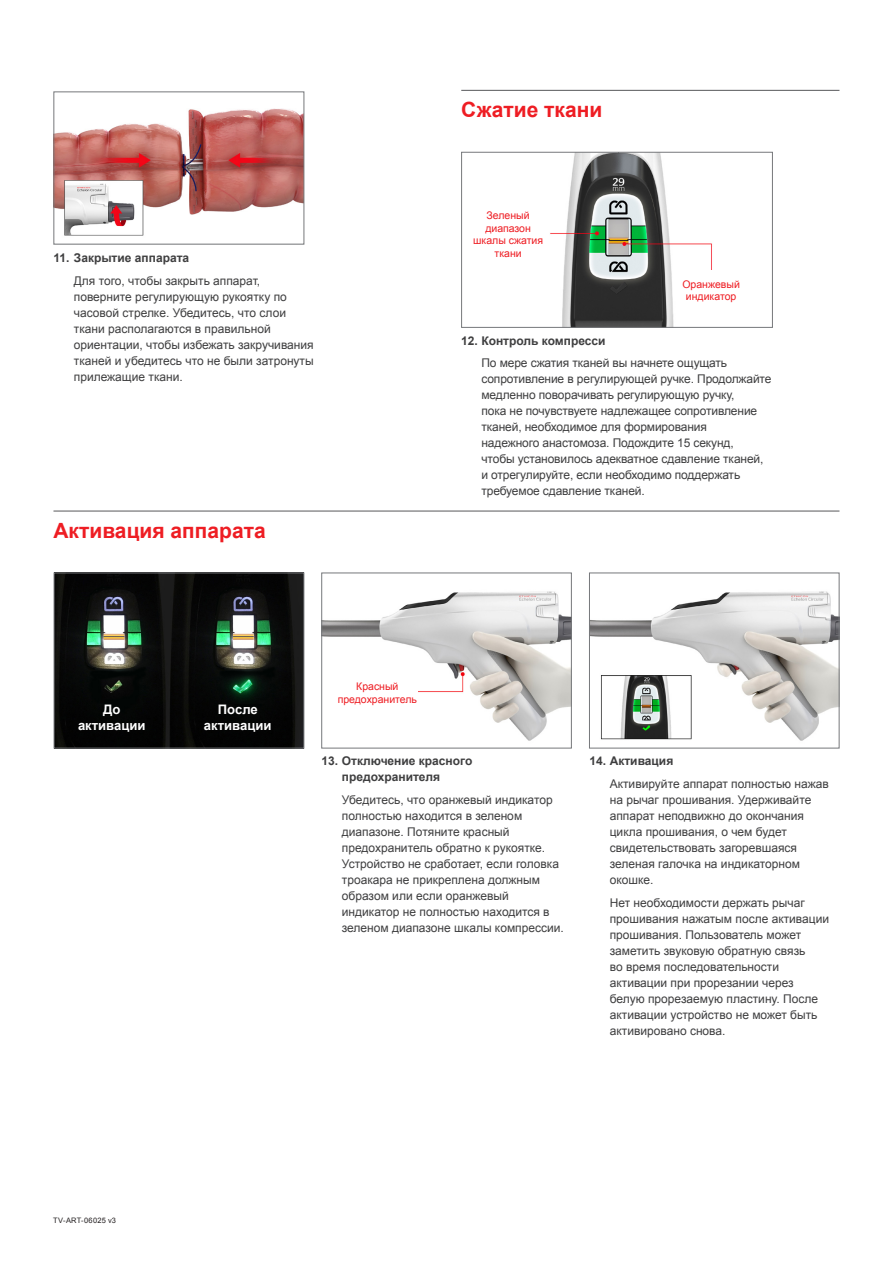
<style>
.page{position:relative;width:893px;height:1263px;background:#fff}
.page>*{position:absolute;margin:0;border:0;box-sizing:border-box;transform-origin:0 0}
.Subhead_wRule{font:700 21px "Arial";color:#ee1d23}
.Body_-_numbered{font:700 13.05px/16px "Arial";color:#fff;text-align:center}
.Body_-_numbered-2{font:12px/16px "Arial";color:#3e3e3f}
.Body_-_numbered-3{font:700 12px/16px "Arial";color:#3e3e3f}
.Body_-_numbered-4{font:10.5px/12.6px "Arial";color:#ee1d23;text-align:center}
.t1{font:7.5px "Arial";letter-spacing:.03em;color:#231f20}
</style>
<div class="page">
<hr style="left:461px;top:90px;width:378px;height:1px;background:#57585a">
<img style="left:550px;top:154px;width:162px;height:172px">
<div style="left:461px;top:152px;width:312px;height:176px;border:1px solid #76787b"></div>
<hr style="left:53px;top:511px;width:786px;height:1px;background:#57585a">
<img style="left:323px;top:591px;width:247px;height:150px">
<div style="left:321px;top:573px;width:251px;height:175px;border:1px solid #76787b"></div>
<img style="left:591px;top:591px;width:246px;height:150px">
<div style="left:589px;top:573px;width:250px;height:175px;border:1px solid #76787b"></div>
<img style="left:56px;top:575px;width:246px;height:171px">
<div style="left:54px;top:573px;width:250px;height:175px;border:1px solid #76787b"></div>
<img style="left:55px;top:108px;width:247px;height:128px">
<div style="left:53px;top:91px;width:251px;height:153px;border:1px solid #76787b"></div>
<div style="left:337px;top:674px;width:81px;height:38px;background:#fff"></div>
<div style="left:676px;top:270px;width:70px;height:40px;background:#fff"></div>
<p class="Body_-_numbered-3" style="left:53px;top:250px;width:137px">11. Закрытие аппарата</p>
<p class="Body_-_numbered-2" style="left:74px;top:272px;width:241px">Для того, чтобы закрыть аппарат, поверните регулирующую рукоятку по часовой стрелке. Убедитесь, что слои ткани располагаются в правильной ориентации, чтобы избежать закручивания тканей и убедитесь что не были затронуты прилежащие ткани.</p>
<p class="Subhead_wRule" style="left:53px;top:516px;width:214px">Активация аппарата</p>
<p class="Subhead_wRule" style="left:461px;top:96px;width:143px">Сжатие ткани</p>
<p class="Body_-_numbered-4" style="left:473px;top:209px;width:72px">Зеленый диапазон шкалы сжатия ткани</p>
<p class="Body_-_numbered-4" style="left:682px;top:278px;width:59px">Оранжевый индикатор</p>
<p class="Body_-_numbered-3" style="left:461px;top:333px;width:146px">12. Контроль компресси</p>
<p class="Body_-_numbered-2" style="left:481px;top:355px;width:292px">По мере сжатия тканей вы начнете ощущать сопротивление в регулирующей ручке. Продолжайте медленно поворачивать регулирующую ручку,<br>пока не почувствуете надлежащее сопротивление тканей, необходимое для формирования<br>надежного анастомоза. Подождите 15 секунд,<br>чтобы установилось адекватное сдавление тканей, и отрегулируйте, если необходимо поддержать требуемое сдавление тканей.</p>
<p class="Body_-_numbered" style="left:78px;top:701px;width:69px">До активации</p>
<p class="Body_-_numbered" style="left:204px;top:701px;width:69px">После активации</p>
<p class="Body_-_numbered-4" style="left:338px;top:680px;width:81px">Красный предохранитель</p>
<p class="Body_-_numbered-3" style="left:342px;top:754px;width:132px;text-indent:-20px">13. Отключение красного предохранителя</p>
<p class="Body_-_numbered-2" style="left:342px;top:792px;width:223px">Убедитесь, что оранжевый индикатор полностью находится в зеленом диапазоне. Потяните красный предохранитель обратно к рукоятке.<br>Устройство не сработает, если головка троакара не прикреплена должным образом или если оранжевый индикатор не полностью находится в зеленом диапазоне шкалы компрессии.</p>
<p class="Body_-_numbered-3" style="left:589px;top:754px;width:85px">14. Активация</p>
<p class="Body_-_numbered-2" style="left:610px;top:776px;width:221px">Активируйте аппарат полностью нажав на рычаг прошивания. Удерживайте аппарат неподвижно до окончания цикла прошивания, о чем будет свидетельствовать загоревшаяся зеленая галочка на индикаторном окошке.</p>
<p class="Body_-_numbered-2" style="left:610px;top:894px;width:221px">Нет необходимости держать рычаг прошивания нажатым после активации прошивания. Пользователь может заметить звуковую обратную связь<br>во время последовательности активации при прорезании через белую прорезаемую пластину. После активации устройство не может быть активировано снова.</p>
<h3 class="t1" style="left:53px;top:1216px;width:64px">TV-ART-06025 v3</h3>
</div>
